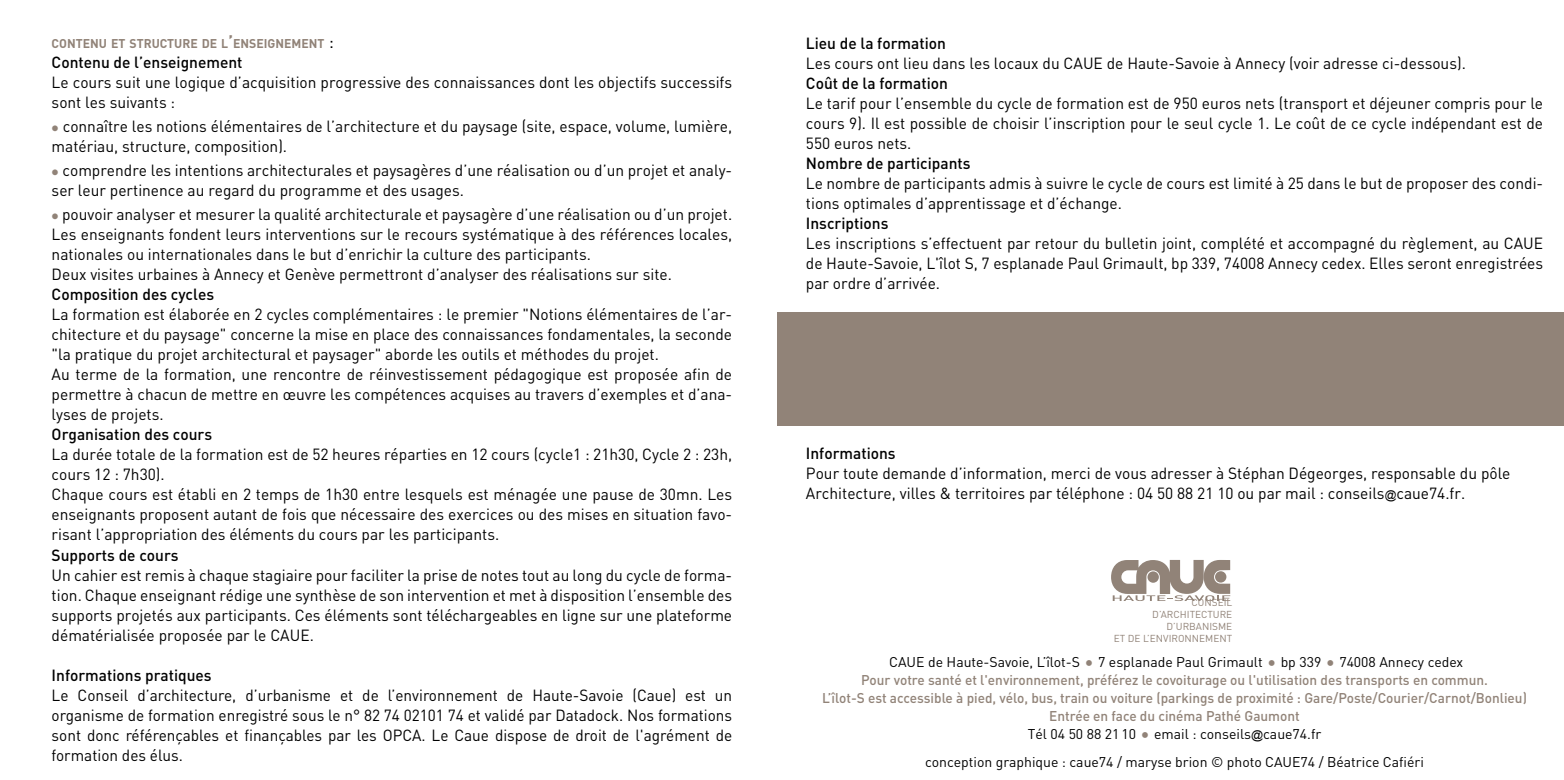
<style>
.page{position:relative;width:1564px;height:780px;background:#fff}
.page>*{position:absolute;margin:0;border:0;box-sizing:border-box;transform-origin:0 0}
.txt_contenu{font:16px/20px "DIN";color:#000}
.txt_contenu-2{font:16px/20px "DIN";color:#000;text-align:justify;scale:.96 1}
.txt_contenu-3{font:500 16px "DIN";color:#000}
.Dos_adresse___infos{font:500 14px "DIN";color:#918378}
.t1{font:14px "DIN";color:#000}
.txt_contenu-4{font:700 12.6px "DIN";color:#918378}
.t2{font:10px "DIN";color:#918378}
.s1{font-size:18px}
.s2{font-weight:400;font-size:18px;color:#000}
.s3{color:#918378}
.s4{font-family:"Arial";font-size:12px}
.s5{font-size:18px;color:#918378}
</style>
<div class="page">
<div style="left:777px;top:312px;width:786px;height:113px;background:#918378"></div>
<svg style="left:1111px;top:560px;width:119px;height:41px"></svg>
<p class="txt_contenu-4" style="left:52px;top:36px;width:284px">CONTENU ET STRUCTURE DE L<span class="s1">’</span>ENSEIGNEMENT <span class="s2">:</span></p>
<p class="txt_contenu-3" style="left:52px;top:52px;width:192px">Contenu de l’enseignement</p>
<p class="txt_contenu" style="left:52px;top:72px;width:682px">Le cours suit une logique d’acquisition progressive des connaissances dont les objectifs successifs sont les suivants :</p>
<p class="txt_contenu" style="left:52px;top:116px;width:682px"><span class="s3">●</span> connaître les notions élémentaires de l’architecture et du paysage (site, espace, volume, lumière, matériau, structure, composition).</p>
<p class="txt_contenu" style="left:52px;top:160px;width:682px"><span class="s3">●</span> comprendre les intentions architecturales et paysagères d’une réalisation ou d’un projet et analy&shy;ser leur pertinence au regard du programme et des usages.</p>
<p class="txt_contenu" style="left:52px;top:204px;width:682px"><span class="s3">●</span> pouvoir analyser et mesurer la qualité architecturale et paysagère d’une réalisation ou d’un projet.</p>
<p class="txt_contenu" style="left:52px;top:224px;width:682px">Les enseignants fondent leurs interventions sur le recours systématique à des références locales, nationales ou internationales dans le but d’enrichir la culture des participants.</p>
<p class="txt_contenu" style="left:52px;top:264px;width:622px">Deux visites urbaines à Annecy et Genève permettront d’analyser des réalisations sur site.</p>
<p class="txt_contenu-3" style="left:52px;top:284px;width:164px">Composition des cycles</p>
<p class="txt_contenu" style="left:52px;top:304px;width:682px;text-align:justify">La formation est élaborée en 2 cycles complémentaires : le premier "Notions élémentaires de l’ar&shy;chitecture et du paysage" concerne la mise en place des connaissances fondamentales, la seconde "la pratique du projet architectural et paysager" aborde les outils et méthodes du projet.</p>
<p class="txt_contenu" style="left:52px;top:364px;width:682px;text-align:justify">Au terme de la formation, une rencontre de réinvestissement pédagogique est proposée afin de permettre à chacun de mettre en œuvre les compétences acquises au travers d’exemples et d’ana&shy;lyses de projets.</p>
<p class="txt_contenu-3" style="left:52px;top:424px;width:162px">Organisation des cours</p>
<p class="txt_contenu" style="left:52px;top:444px;width:682px">La durée totale de la formation est de 52 heures réparties en 12 cours (cycle1 : 21h30, Cycle 2 : 23h, cours 12 : 7h30).</p>
<p class="txt_contenu" style="left:52px;top:484px;width:682px;text-align:justify">Chaque cours est établi en 2 temps de 1h30 entre lesquels est ménagée une pause de 30mn. Les enseignants proposent autant de fois que nécessaire des exercices ou des mises en situation favo&shy;risant l’appropriation des éléments du cours par les participants.</p>
<p class="txt_contenu-3" style="left:52px;top:544px;width:128px">Supports de cours</p>
<p class="txt_contenu" style="left:52px;top:564px;width:682px;text-align:justify">Un cahier est remis à chaque stagiaire pour faciliter la prise de notes tout au long du cycle de forma&shy;tion. Chaque enseignant rédige une synthèse de son intervention et met à disposition l’ensemble des supports projetés aux participants. Ces éléments sont téléchargeables en ligne sur une plateforme dématérialisée proposée par le CAUE.</p>
<p class="txt_contenu-3" style="left:52px;top:664px;width:162px">Informations pratiques</p>
<p class="txt_contenu-2" style="left:52px;top:684px;width:710px">Le Conseil d’architecture, d’urbanisme et de l’environnement de Haute-Savoie (Caue) est un organisme de formation enregistré sous le n° 82 74 02101 74 et validé par Datadock. Nos formations sont donc référençables et finançables par les OPCA. Le Caue dispose de droit de l'agrément de formation des élus.</p>
<p class="txt_contenu-3" style="left:806px;top:33px;width:141px">Lieu de la formation</p>
<p class="txt_contenu" style="left:806px;top:53px;width:661px">Les cours ont lieu dans les locaux du CAUE de Haute-Savoie à Annecy (voir adresse ci-dessous).</p>
<p class="txt_contenu-3" style="left:806px;top:73px;width:144px">Coût de la formation</p>
<p class="txt_contenu" style="left:806px;top:93px;width:739px;text-align:justify">Le tarif pour l’ensemble du cycle de formation est de 950 euros nets (transport et déjeuner compris pour le cours 9). Il est possible de choisir l’inscription pour le seul cycle 1. Le coût de ce cycle indépendant est de 550 euros nets.</p>
<p class="txt_contenu-3" style="left:806px;top:153px;width:166px">Nombre de participants</p>
<p class="txt_contenu" style="left:806px;top:173px;width:739px">Le nombre de participants admis à suivre le cycle de cours est limité à 25 dans le but de proposer des condi&shy;tions optimales d’apprentissage et d’échange.</p>
<p class="txt_contenu-3" style="left:806px;top:213px;width:84px">Inscriptions</p>
<p class="txt_contenu" style="left:806px;top:233px;width:739px;text-align:justify">Les inscriptions s’effectuent par retour du bulletin joint, complété et accompagné du règlement, au CAUE de Haute-Savoie, L'îlot S, 7 esplanade Paul Grimault, bp 339, 74008 Annecy cedex. Elles seront enregistrées par ordre d’arrivée.</p>
<p class="txt_contenu-3" style="left:806px;top:443px;width:91px">Informations</p>
<p class="txt_contenu" style="left:806px;top:463px;width:706px">Pour toute demande d’information, merci de vous adresser à Stéphan Dégeorges, responsable du pôle</p>
<p class="txt_contenu" style="left:806px;top:483px;width:661px">Architecture, villes &amp; territoires par téléphone : 04 50 88 21 10 ou par mail : conseils<span class="s4">@</span>caue74.fr.</p>
<p class="t2" style="left:1191px;top:596px;width:42px">CONSEIL</p>
<p class="t2" style="left:1152px;top:608px;width:81px">D’ARCHITECTURE</p>
<p class="t2" style="left:1166px;top:620px;width:67px">D’URBANISME</p>
<p class="t2" style="left:1113px;top:632px;width:120px">ET DE L’ENVIRONNEMENT</p>
<p class="t1" style="left:889px;top:653px;width:575px">CAUE de Haute-Savoie, L’îlot-S <span class="s5">•</span> 7 esplanade Paul Grimault <span class="s5">•</span> bp 339 <span class="s5">•</span> 74008 Annecy cedex</p>
<p class="Dos_adresse___infos" style="left:861px;top:671px;width:628px">Pour votre santé et l'environnement, préférez le covoiturage ou l'utilisation des transports en commun.</p>
<p class="Dos_adresse___infos" style="left:822px;top:689px;width:706px">L’îlot-S est accessible à pied, vélo, bus, train ou voiture (parkings de proximité : Gare/Poste/Courier/Carnot/Bonlieu)</p>
<p class="Dos_adresse___infos" style="left:1049px;top:707px;width:252px">Entrée en face du cinéma Pathé Gaumont</p>
<p class="t1" style="left:1027px;top:725px;width:295px">Tél 04 50 88 21 10 <span class="s5">•</span> email : conseils<span class="s4">@</span>caue74.fr</p>
<p class="t1" style="left:925px;top:753px;width:500px">conception graphique : caue74 / maryse brion © photo CAUE74 / Béatrice Cafiéri</p>
</div>
